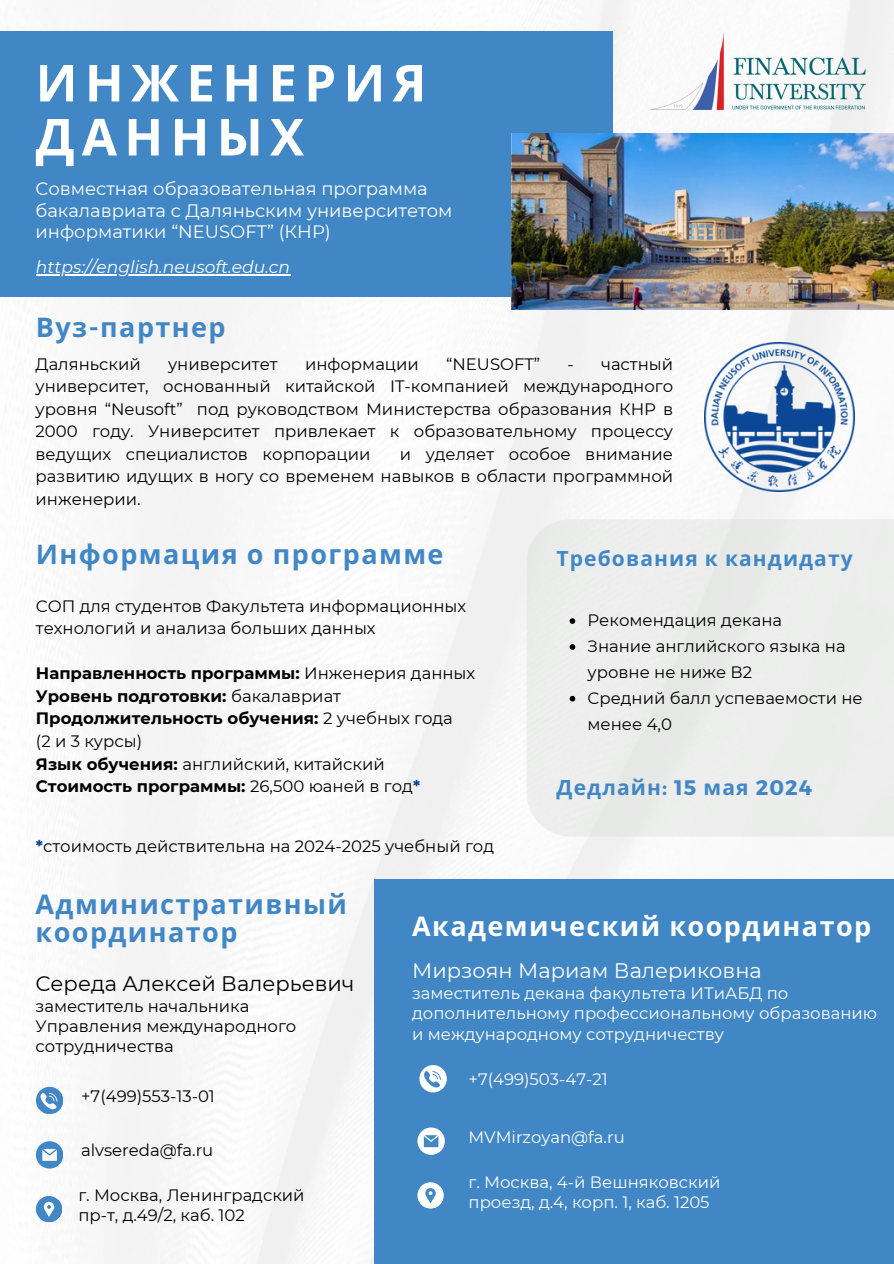
<style>
.page{position:relative;width:894px;height:1264px;background:#fff}
.page>*{position:absolute;margin:0;border:0;box-sizing:border-box;transform-origin:0 0}
.t1{font:700 51px/54px "Noto Sans";letter-spacing:.14em;color:#fff}
.t2{font:700 27px/28.2px "Noto Sans";letter-spacing:.055em;color:#4187c5}
.t3{font:700 27px "Noto Sans";letter-spacing:.055em;color:#fff}
.t4{font:700 21px "Noto Sans";letter-spacing:.055em;color:#4187c5}
.t5{font:21px "Montserrat";color:#fff}
.t6{font:21px "Montserrat";color:#000}
.t7{font:18px/21.3px "Montserrat";color:#fff}
.t8{font:italic 17.1px "Montserrat";color:#fff}
.t9{font:16.5px/22.5px "Montserrat";color:#000}
.t10{font:16.5px/20.2px "Montserrat";color:#fff}
.t11{font:700 16.5px "Montserrat";color:#000}
.s1{font-family:"Montserrat"}
.s2{font-weight:400}
.s3{font-weight:700}
.s4{color:#014591}
.s5{font-weight:700;color:#014591}
</style>
<div class="page">
<img style="left:34px;top:0;width:859px;height:1263px">
<div style="left:0;top:31px;width:612px;height:266px;background:#4187c5"></div>
<img style="left:511px;top:134px;width:382px;height:175px">
<div style="left:526px;top:519px;width:367px;height:317px;background:#ecedec"></div>
<div style="left:374px;top:879px;width:519px;height:384px;background:#4187c5"></div>
<svg style="left:419px;top:1065px;width:27px;height:27px"></svg>
<svg style="left:417px;top:1127px;width:27px;height:27px"></svg>
<svg style="left:417px;top:1182px;width:26px;height:26px"></svg>
<svg style="left:421px;top:1186px;width:23px;height:23px"></svg>
<img style="left:650px;top:32px;width:215px;height:77px">
<svg style="left:36px;top:1086px;width:27px;height:27px"></svg>
<svg style="left:36px;top:1141px;width:27px;height:27px"></svg>
<svg style="left:36px;top:1195px;width:26px;height:26px"></svg>
<svg style="left:40px;top:1199px;width:23px;height:23px"></svg>
<img style="left:704px;top:342px;width:150px;height:150px">
<hr style="left:36px;top:274px;width:254px;height:2px;background:#fff">
<svg style="left:569px;top:618px;width:6px;height:6px"></svg>
<svg style="left:569px;top:644px;width:6px;height:5px"></svg>
<svg style="left:569px;top:696px;width:6px;height:5px"></svg>
<p class="t1" style="left:36px;top:55px;width:392px">ИНЖЕНЕРИЯ<br>ДАННЫХ</p>
<p class="t7" style="left:36px;top:178px;width:418px">Совместная образовательная программа бакалавриата с Даляньским университетом информатики “NEUSOFT” (КНР)</p>
<h2 class="t8" style="left:36px;top:257px;width:256px">https://english.neusoft.edu.cn</h2>
<p class="t2" style="left:36px;top:313px;width:191px">Вуз<span class="s1">-</span>партнер</p>
<p class="t9" style="left:36px;top:353px;width:107px">Даляньский</p>
<p class="t9" style="left:168px;top:353px;width:111px">университет</p>
<p class="t9" style="left:305px;top:353px;width:115px">информации</p>
<p class="t9" style="left:446px;top:353px;width:95px">“NEUSOFT”</p>
<p class="t9" style="left:36px;top:353px;width:639px;text-align:justify;text-indent:532px">- частный университет, основанный китайской IT-компанией международного уровня “Neusoft” под руководством Министерства образования КНР в 2000 году. Университет привлекает к образовательному процессу ведущих специалистов корпорации</p>
<p class="t9" style="left:36px;top:443px;width:639px;text-align:justify;text-indent:364px">и уделяет особое внимание развитию идущих в ногу со временем навыков в области программной инженерии.</p>
<h2 class="t2" style="left:36px;top:539px;width:409px">Информация о программе</h2>
<p class="t9" style="left:36px;top:594px;width:431px">СОП для студентов Факультета информационных технологий и анализа больших данных</p>
<h2 class="t11" style="left:36px;top:663px;width:440px">Направленность программы: <span class="s2">Инженерия данных</span></h2>
<p class="t11" style="left:36px;top:686px;width:306px">Уровень подготовки: <span class="s2">бакалавриат</span></p>
<p class="t11" style="left:36px;top:708px;width:418px">Продолжительность обучения: <span class="s2">2 учебных года</span></p>
<p class="t9" style="left:36px;top:729px;width:108px">(2 и 3 курсы)</p>
<p class="t9" style="left:36px;top:752px;width:350px"><span class="s3">Язык обучения:</span> английский, китайский</p>
<p class="t11" style="left:36px;top:776px;width:385px">Стоимость программы: <span class="s2">26,500 юаней в год</span><span class="s4">*</span></p>
<p class="t9" style="left:36px;top:834px;width:459px"><span class="s5">*</span>стоимость действительна на 2024-2025 учебный год</p>
<p class="t4" style="left:556px;top:543px;width:297px">Требования к кандидату</p>
<p class="t9" style="left:587px;top:609px;width:196px">Рекомендация декана</p>
<p class="t9" style="left:587px;top:633px;width:259px;line-height:25.8px">Знание английского языка на уровне не ниже В2</p>
<p class="t9" style="left:587px;top:685px;width:277px;line-height:25.8px">Средний балл успеваемости не менее 4,0</p>
<p class="t4" style="left:556px;top:772px;width:257px">Дедлайн<span class="s1">: 15</span> мая <span class="s1">2024</span></p>
<h2 class="t2" style="left:36px;top:889px;width:313px">Административный координатор</h2>
<h3 class="t6" style="left:36px;top:970px;width:320px">Середа Алексей Валерьевич</h3>
<p class="t9" style="left:36px;top:994px;width:215px">заместитель начальника</p>
<p class="t9" style="left:36px;top:1016px;width:262px;line-height:20.2px">Управления международного сотрудничества</p>
<p class="t9" style="left:81px;top:1084px;width:135px">+7(499)553-13-01</p>
<h3 class="t9" style="left:81px;top:1139px;width:134px">alvsereda@fa.ru</h3>
<p class="t9" style="left:78px;top:1184px;width:228px;line-height:20.2px">г. Москва, Ленинградский пр-т, д.49/2, каб. 102</p>
<p class="t3" style="left:412px;top:907px;width:460px">Академический координатор</p>
<p class="t5" style="left:412px;top:957px;width:351px">Мирзоян Мариам Валериковна</p>
<p class="t10" style="left:412px;top:983px;width:466px">заместитель декана факультета ИТиАБД по дополнительному профессиональному образованию и международному сотрудничеству</p>
<p class="t10" style="left:468px;top:1068px;width:141px">+7(499)503-47-21</p>
<p class="t10" style="left:468px;top:1127px;width:158px">MVMirzoyan@fa.ru</p>
<p class="t10" style="left:468px;top:1171px;width:253px">г. Москва, 4-й Вешняковский проезд, д.4, корп. 1, каб. 1205</p>
</div>
